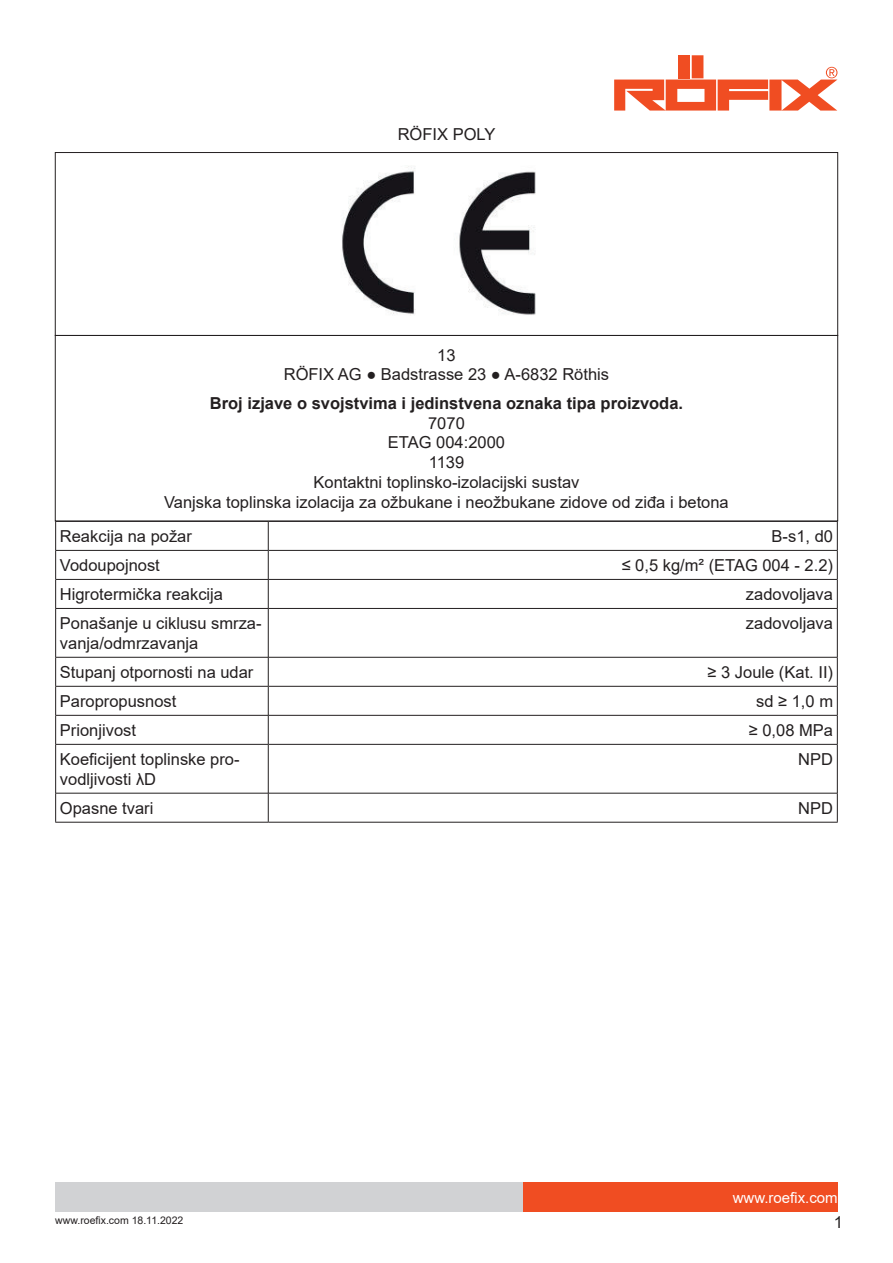
<style>
.page{position:relative;width:893px;height:1263px;background:#fff}
.page>*{position:absolute;margin:0;border:0;box-sizing:border-box;transform-origin:0 0}
.t1{font:16.5px/19.8px "Arial";color:#231f20;text-align:center}
.t2{font:700 16.5px "Arial";color:#231f20}
.t3{font:15px "Arial";color:#fff}
.t4{font:10.5px "Arial";color:#231f20}
</style>
<div class="page">
<div style="left:523px;top:1182px;width:315px;height:30px;background:#f04d22"></div>
<div style="left:55px;top:1182px;width:468px;height:30px;background:#d1d2d4"></div>
<div style="left:692px;top:55px;width:11px;height:23px;background:#f04d22"></div>
<div style="left:678px;top:55px;width:12px;height:23px;background:#f04d22"></div>
<svg style="left:614px;top:67px;width:223px;height:44px"></svg>
<img style="left:342px;top:166px;width:194px;height:149px">
<div style="left:55px;top:152px;width:783px;height:184px;border:1px solid #231f20"></div>
<div style="left:55px;top:335px;width:783px;height:186px;border:1px solid #231f20"></div>
<hr style="left:55px;top:521px;width:213px;height:1px;background:#231f20">
<hr style="left:268px;top:521px;width:570px;height:1px;background:#231f20">
<hr style="left:55px;top:550px;width:213px;height:1px;background:#231f20">
<hr style="left:268px;top:550px;width:570px;height:1px;background:#231f20">
<svg style="left:55px;top:522px;width:1px;height:86px"></svg>
<svg style="left:268px;top:522px;width:1px;height:86px"></svg>
<svg style="left:837px;top:522px;width:1px;height:86px"></svg>
<hr style="left:55px;top:608px;width:213px;height:1px;background:#231f20">
<hr style="left:55px;top:609px;width:1px;height:48px;background:#231f20">
<hr style="left:268px;top:608px;width:570px;height:1px;background:#231f20">
<hr style="left:268px;top:609px;width:1px;height:48px;background:#231f20">
<hr style="left:837px;top:609px;width:1px;height:48px;background:#231f20">
<hr style="left:55px;top:686px;width:213px;height:1px;background:#231f20">
<hr style="left:268px;top:686px;width:570px;height:1px;background:#231f20">
<svg style="left:55px;top:657px;width:1px;height:87px"></svg>
<svg style="left:268px;top:658px;width:1px;height:86px"></svg>
<svg style="left:837px;top:657px;width:1px;height:87px"></svg>
<hr style="left:55px;top:744px;width:213px;height:1px;background:#231f20">
<hr style="left:55px;top:745px;width:1px;height:48px;background:#231f20">
<hr style="left:268px;top:744px;width:570px;height:1px;background:#231f20">
<hr style="left:268px;top:745px;width:1px;height:48px;background:#231f20">
<hr style="left:837px;top:745px;width:1px;height:48px;background:#231f20">
<svg style="left:55px;top:793px;width:1px;height:29px"></svg>
<svg style="left:268px;top:794px;width:1px;height:28px"></svg>
<svg style="left:837px;top:793px;width:1px;height:29px"></svg>
<hr style="left:55px;top:822px;width:213px;height:1px;background:#231f20">
<hr style="left:268px;top:822px;width:570px;height:1px;background:#231f20">
<hr style="left:56px;top:579px;width:212px;height:1px;background:#231f20">
<hr style="left:268px;top:579px;width:569px;height:1px;background:#231f20">
<hr style="left:56px;top:657px;width:212px;height:1px;background:#231f20">
<hr style="left:268px;top:657px;width:569px;height:1px;background:#231f20">
<hr style="left:56px;top:715px;width:212px;height:1px;background:#231f20">
<hr style="left:268px;top:715px;width:569px;height:1px;background:#231f20">
<hr style="left:56px;top:793px;width:212px;height:1px;background:#231f20">
<hr style="left:268px;top:793px;width:569px;height:1px;background:#231f20">
<p class="t1" style="left:398px;top:124px;width:99px">RÖFIX POLY</p>
<p class="t1" style="left:284px;top:345px;width:327px">13<br>RÖFIX AG ● Badstrasse 23 ● A-6832 Röthis</p>
<p class="t2" style="left:210px;top:391px;width:475px">Broj izjave o svojstvima i jedinstvena oznaka tipa proizvoda.</p>
<p class="t1" style="left:164px;top:413px;width:566px">7070<br>ETAG 004:2000<br>1139<br>Kontaktni toplinsko-izolacijski sustav<br>Vanjska toplinska izolacija za ožbukane i neožbukane zidove od ziđa i betona</p>
<p class="t1" style="left:60px;top:526px;width:134px">Reakcija na požar</p>
<p class="t1" style="left:772px;top:526px;width:63px">B-s1, d0</p>
<p class="t1" style="left:60px;top:555px;width:101px">Vodoupojnost</p>
<p class="t1" style="left:622px;top:555px;width:213px">≤ 0,5 kg/m² (ETAG 004 - 2.2)</p>
<p class="t1" style="left:60px;top:584px;width:165px">Higrotermička reakcija</p>
<p class="t1" style="left:746px;top:584px;width:89px">zadovoljava</p>
<p class="t1" style="left:60px;top:613px;width:203px;text-align:left">Ponašanje u ciklusu smrza&shy;vanja/odmrzavanja</p>
<p class="t1" style="left:746px;top:613px;width:89px">zadovoljava</p>
<p class="t1" style="left:60px;top:662px;width:195px">Stupanj otpornosti na udar</p>
<p class="t1" style="left:707px;top:662px;width:127px">≥ 3 Joule (Kat. II)</p>
<p class="t1" style="left:60px;top:691px;width:118px">Paropropusnost</p>
<p class="t1" style="left:756px;top:691px;width:78px">sd ≥ 1,0 m</p>
<p class="t1" style="left:60px;top:720px;width:78px">Prionjivost</p>
<p class="t1" style="left:749px;top:720px;width:86px">≥ 0,08 MPa</p>
<p class="t1" style="left:60px;top:749px;width:181px;text-align:left">Koeficijent toplinske pro&shy;vodljivosti λD</p>
<p class="t1" style="left:798px;top:749px;width:36px">NPD</p>
<p class="t1" style="left:60px;top:798px;width:95px">Opasne tvari</p>
<p class="t1" style="left:798px;top:798px;width:36px">NPD</p>
<p class="t4" style="left:55px;top:1213px;width:130px">www.roefix.com 18.11.2022</p>
<p class="t3" style="left:733px;top:1187px;width:107px">www.roefix.com</p>
<p class="t1" style="left:834px;top:1212px;width:11px">1</p>
</div>
